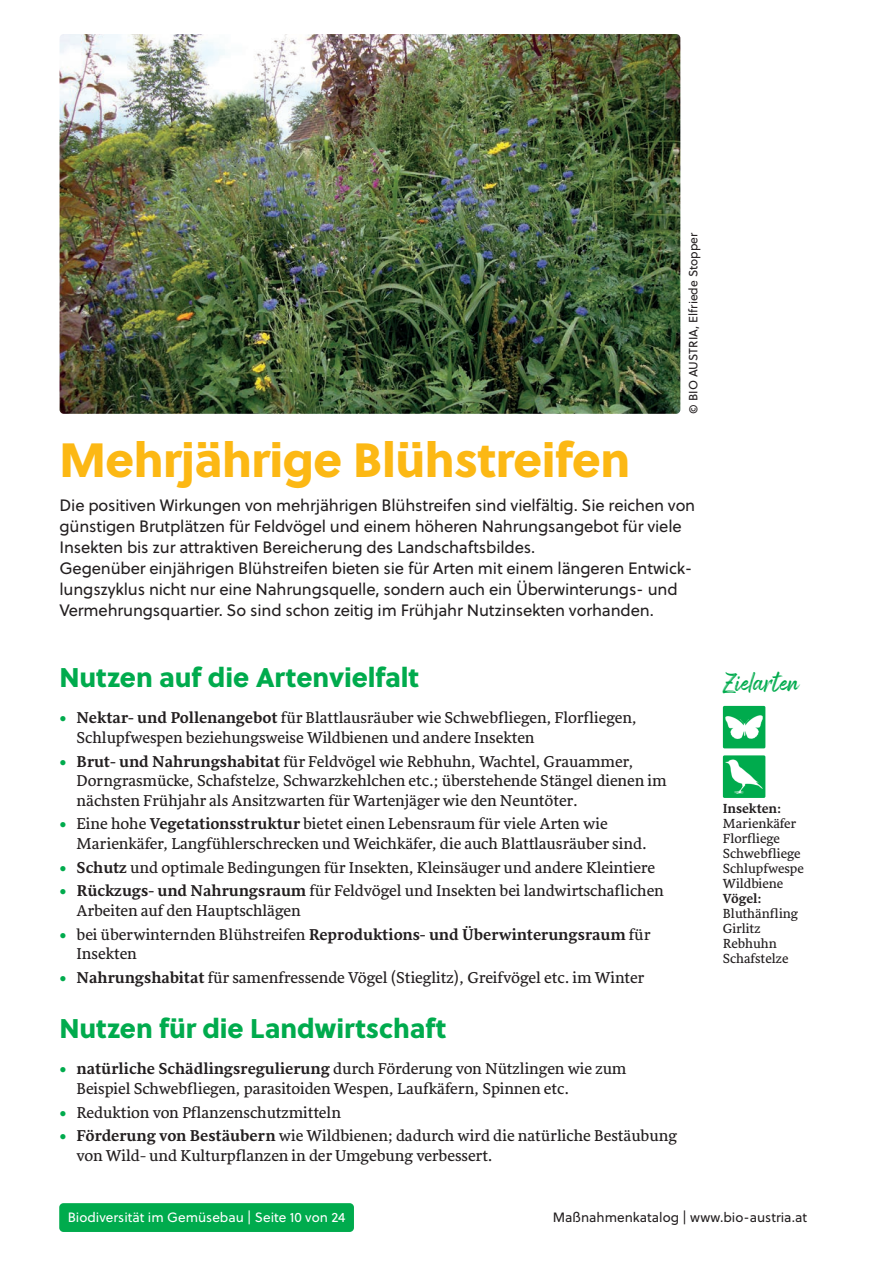
<style>
.page{position:relative;width:893px;height:1263px;background:#fff}
.page>*{position:absolute;margin:0;border:0;box-sizing:border-box;transform-origin:0 0}
.t1{font:48px "Soleil Xb";letter-spacing:-.01em;color:#fcb814}
.t2{font:27px "Soleil Xb";letter-spacing:-.005em;color:#00ab4d}
.t3{font:24px "Arsilon";color:#00ab4d}
.t4{font:16.5px/21px "Soleil";letter-spacing:-.01em;color:#231f20}
.t5{font:16.2px/19.5px "Sirba";color:#231f20}
.t6{font:13.5px/15px "Sirba";color:#231f20}
.t7{font:13.5px "Soleil";color:#fff}
.t8{font:13.5px "Soleil";color:#231f20}
.t9{font:700 13.5px "Sirba";letter-spacing:-.005em;color:#231f20}
.t10{font:12px "Soleil";color:#231f20}
.s1{color:#00ab4d}
.s2{font-weight:700}
</style>
<div class="page">
<div style="left:59px;top:1203px;width:295px;height:29px;background:#00ab4d;border-radius:4px"></div>
<img style="left:60px;top:34px;width:620px;height:380px">
<img style="left:723px;top:706px;width:42px;height:42px">
<img style="left:723px;top:755px;width:42px;height:43px">
<p class="t10" style="left:686px;top:414px;width:183px;rotate:-90deg">© BIO AUSTRIA, Elfriede Stopper</p>
<h1 class="t1" style="left:60px;top:428px;width:572px">Mehrjährige Blühstreifen</h1>
<p class="t4" style="left:60px;top:495px;width:637px">Die positiven Wirkungen von mehrjährigen Blühstreifen sind vielfältig. Sie reichen von günstigen Brutplätzen für Feldvögel und einem höheren Nahrungsangebot für viele Insekten bis zur attraktiven Bereicherung des Landschaftsbildes.<br>Gegenüber einjährigen Blühstreifen bieten sie für Arten mit einem längeren Entwick&shy;lungszyklus nicht nur eine Nahrungsquelle, sondern auch ein Überwinterungs- und Vermehrungsquartier. So sind schon zeitig im Frühjahr Nutzinsekten vorhanden.</p>
<h2 class="t2" style="left:60px;top:659px;width:361px">Nutzen auf die Artenvielfalt</h2>
<p class="t5" style="left:77px;top:709px;width:562px;text-indent:-17px"><span class="s1">•</span> <span class="s2">Nektar- und Pollenangebot</span> für Blattlausräuber wie Schwebfliegen, Florfliegen,<br>Schlupfwespen beziehungsweise Wildbienen und andere Insekten</p>
<p class="t5" style="left:77px;top:752px;width:592px;text-indent:-17px"><span class="s1">•</span> <span class="s2">Brut- und Nahrungshabitat</span> für Feldvögel wie Rebhuhn, Wachtel, Grauammer,<br>Dorngrasmücke, Schafstelze, Schwarzkehlchen etc.; überstehende Stängel dienen im nächsten Frühjahr als Ansitzwarten für Wartenjäger wie den Neuntöter.</p>
<p class="t5" style="left:77px;top:815px;width:572px;text-indent:-17px"><span class="s1">•</span> Eine hohe <span class="s2">Vegetationsstruktur</span> bietet einen Lebensraum für viele Arten wie<br>Marienkäfer, Langfühlerschrecken und Weichkäfer, die auch Blattlausräuber sind.</p>
<p class="t5" style="left:60px;top:858px;width:597px"><span class="s1">•</span> <span class="s2">Schutz</span> und optimale Bedingungen für Insekten, Kleinsäuger und andere Kleintiere</p>
<p class="t5" style="left:77px;top:882px;width:589px;text-indent:-17px"><span class="s1">•</span> <span class="s2">Rückzugs- und Nahrungsraum</span> für Feldvögel und Insekten bei landwirtschaflichen<br>Arbeiten auf den Hauptschlägen</p>
<p class="t5" style="left:77px;top:925px;width:575px;text-indent:-17px"><span class="s1">•</span> bei überwinternden Blühstreifen <span class="s2">Reproduktions- und Überwinterungsraum</span> für<br>Insekten</p>
<p class="t5" style="left:60px;top:968px;width:586px"><span class="s1">•</span> <span class="s2">Nahrungshabitat</span> für samenfressende Vögel (Stieglitz), Greifvögel etc. im Winter</p>
<h2 class="t2" style="left:60px;top:1010px;width:388px">Nutzen für die Landwirtschaft</h2>
<p class="t5" style="left:77px;top:1060px;width:551px;text-indent:-17px"><span class="s1">•</span> <span class="s2">natürliche Schädlingsregulierung</span> durch Förderung von Nützlingen wie zum<br>Beispiel Schwebfliegen, parasitoiden Wespen, Laufkäfern, Spinnen etc.</p>
<p class="t5" style="left:60px;top:1103px;width:283px"><span class="s1">•</span> Reduktion von Pflanzenschutzmitteln</p>
<p class="t5" style="left:77px;top:1127px;width:602px;text-indent:-17px"><span class="s1">•</span> <span class="s2">Förderung von Bestäubern</span> wie Wildbienen; dadurch wird die natürliche Bestäubung von Wild- und Kulturpflanzen in der Umgebung verbessert.</p>
<h3 class="t3" style="left:723px;top:668px;width:78px">Zielarten</h3>
<p class="t9" style="left:723px;top:798px;width:60px">Insekten:</p>
<p class="t6" style="left:723px;top:816px;width:83px">Marienkäfer<br>Florfliege<br>Schwebfliege<br>Schlupfwespe<br>Wildbiene</p>
<p class="t9" style="left:723px;top:888px;width:40px">Vögel:</p>
<p class="t6" style="left:723px;top:906px;width:77px">Bluthänfling<br>Girlitz<br>Rebhuhn<br>Schafstelze</p>
<p class="t7" style="left:68px;top:1208px;width:279px">Biodiversität im Gemüsebau | Seite 10 von 24</p>
<p class="t8" style="left:553px;top:1208px;width:256px">Maßnahmenkatalog | www.bio-austria.at</p>
</div>
